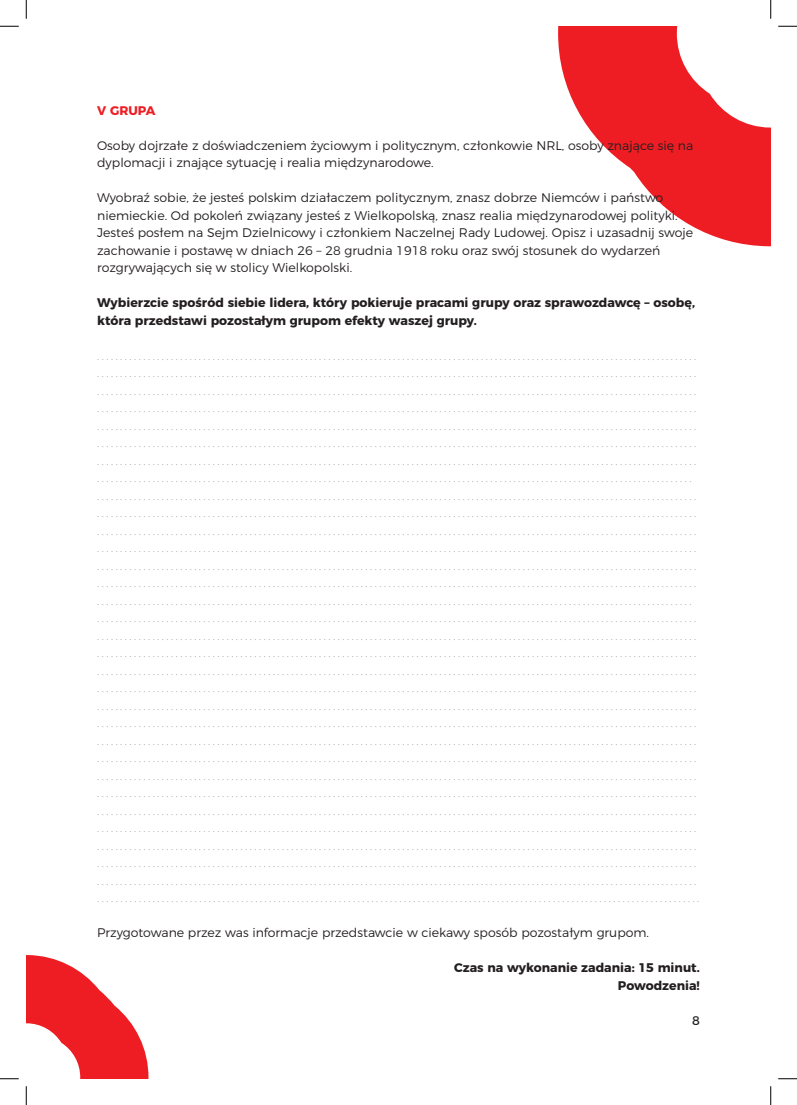
<style>
.page{position:relative;width:797px;height:1105px;background:#fff}
.page>*{position:absolute;margin:0;border:0;box-sizing:border-box;transform-origin:0 0}
.t1{font:100 12.5px/17.5px "Montserrat";color:#231f20}
.t2{font:300 12.5px/17.5px "Montserrat";color:#231f20}
.t3{font:700 12.5px/17.5px "Montserrat";color:#231f20}
.t4{font:700 12.5px "Montserrat";color:#ee1d23}
.t5{font:12.5px "Montserrat";color:#231f20}
</style>
<div class="page">
<svg style="left:558px;top:26px;width:212px;height:221px;fill:#ee1d23"></svg>
<svg style="left:26px;top:955px;width:123px;height:124px"></svg>
<svg style="left:0;top:25px;width:19px;height:2px"></svg>
<svg style="left:778px;top:25px;width:19px;height:2px"></svg>
<svg style="left:0;top:1078px;width:19px;height:1px"></svg>
<svg style="left:778px;top:1078px;width:19px;height:1px"></svg>
<svg style="left:25px;top:0;width:2px;height:19px"></svg>
<svg style="left:25px;top:1086px;width:2px;height:19px"></svg>
<svg style="left:770px;top:0;width:1px;height:19px"></svg>
<svg style="left:770px;top:1086px;width:1px;height:19px"></svg>
<p class="t4" style="left:97px;top:100px;width:60px">V GRUPA</p>
<p class="t2" style="left:97px;top:135px;width:597px">Osoby dojrzałe z doświadczeniem życiowym i politycznym, członkowie NRL, osoby znające się na dyplomacji i znające sytuację i realia międzynarodowe.</p>
<p class="t2" style="left:97px;top:188px;width:597px">Wyobraź sobie, że jesteś polskim działaczem politycznym, znasz dobrze Niemców i państwo niemieckie. Od pokoleń związany jesteś z Wielkopolską, znasz realia międzynarodowej polityki.<br>Jesteś posłem na Sejm Dzielnicowy i członkiem Naczelnej Rady Ludowej. Opisz i uzasadnij swoje zachowanie i postawę w dniach 26 – 28 grudnia 1918 roku oraz swój stosunek do wydarzeń rozgrywających się w stolicy Wielkopolski.</p>
<p class="t3" style="left:97px;top:293px;width:599px">Wybierzcie spośród siebie lidera, który pokieruje pracami grupy oraz sprawozdawcę – osobę, która przedstawi pozostałym grupom efekty waszej grupy.</p>
<p class="t1" style="left:97px;top:345px;width:600px">.................................................................................................................................. .................................................................................................................................. .................................................................................................................................. .................................................................................................................................. .................................................................................................................................. .................................................................................................................................. .................................................................................................................................. ................................................................................................................................. .................................................................................................................................. .................................................................................................................................. .................................................................................................................................. .................................................................................................................................. .................................................................................................................................. .................................................................................................................................. ................................................................................................................................. .................................................................................................................................. .................................................................................................................................. .................................................................................................................................. .................................................................................................................................. .................................................................................................................................. .................................................................................................................................. .................................................................................................................................. ..................................................................................................................................</p>
<p class="t1" style="left:97px;top:748px;width:600px">..................................................................................................................................</p>
<p class="t1" style="left:97px;top:765px;width:600px;text-align:justify">.................................................................................................................................. .................................................................................................................................. .................................................................................................................................. .................................................................................................................................. .................................................................................................................................. .................................................................................................................................. ..................................................................................................................................</p>
<p class="t1" style="left:97px;top:888px;width:603px">..................................................................................................................................</p>
<p class="t2" style="left:97px;top:923px;width:553px">Przygotowane przez was informacje przedstawcie w ciekawy sposób pozostałym grupom.</p>
<p class="t3" style="left:454px;top:958px;width:247px">Czas na wykonanie zadania: 15 minut.</p>
<p class="t3" style="left:618px;top:975px;width:83px">Powodzenia!</p>
<p class="t5" style="left:692px;top:1010px;width:9px">8</p>
</div>
